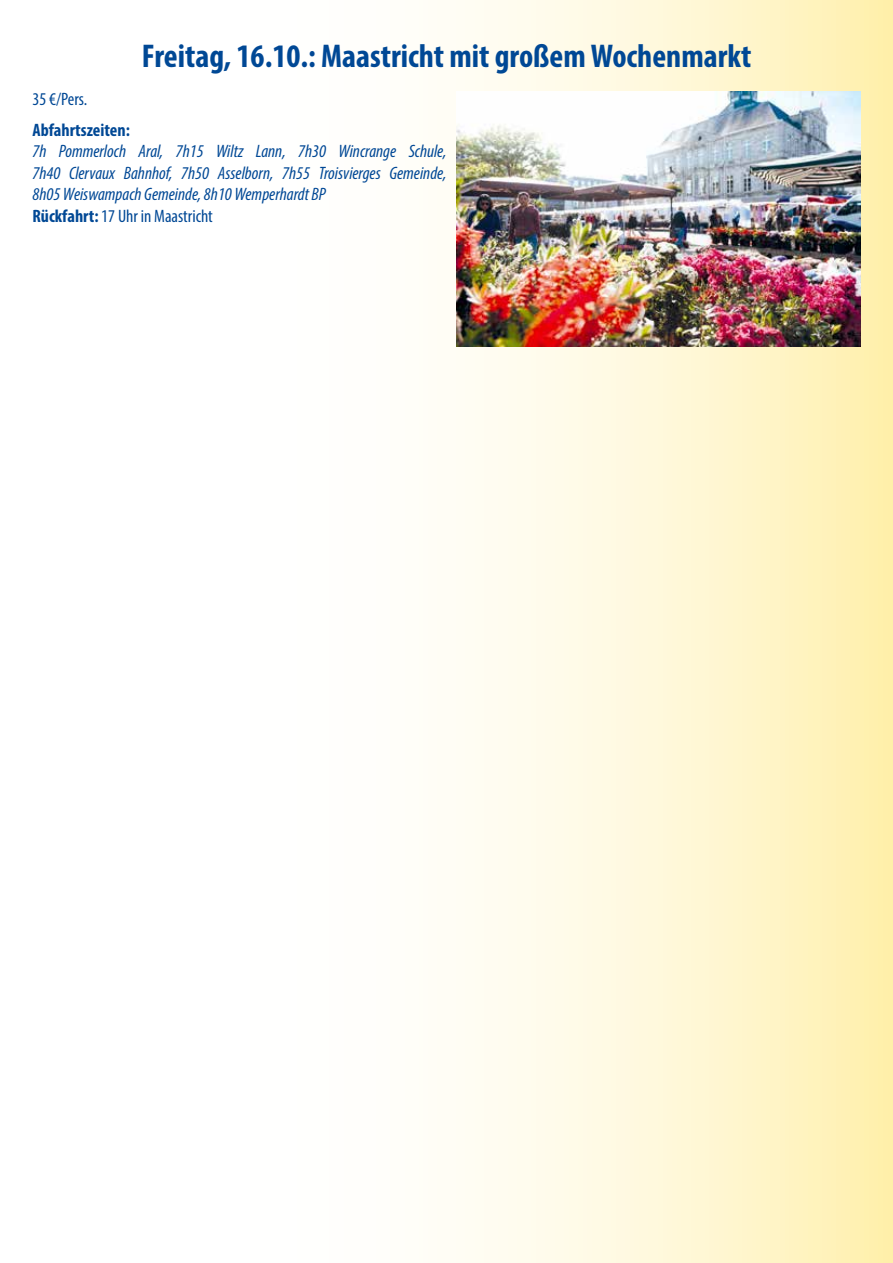
<style>
.page{position:relative;width:893px;height:1263px;background:#fff}
.page>*{position:absolute;margin:0;border:0;box-sizing:border-box;transform-origin:0 0}
.t1{font:700 condensed 33px "Myriad Pro";color:#004895}
.t2{font:italic condensed 18px/21.6px "Myriad Pro";color:#004895}
.t3{font:700 condensed 18px "Myriad Pro";color:#004895}
.t4{font:condensed 18px "Myriad Pro";color:#004895}
.s1{font-weight:700;font-style:normal}
.s2{font-style:normal}
</style>
<div class="page">
<svg style="left:456px;top:0;width:437px;height:1263px;background:#fef7d4"></svg>
<img style="left:457px;top:91px;width:403px;height:256px">
<h1 class="t1" style="left:142px;top:36px;width:611px">Freitag, 16.10.: Maastricht mit großem Wochenmarkt</h1>
<p class="t4" style="left:32px;top:88px;width:56px">35 €/Pers.</p>
<p class="t3" style="left:32px;top:118px;width:99px">Abfahrtszeiten:</p>
<p class="t2" style="left:32px;top:140px;width:416px">7h Pommerloch Aral, 7h15 Wiltz Lann, 7h30 Wincrange Schule, 7h40 Clervaux Bahnhof, 7h50 Asselborn, 7h55 Troisvierges Gemeinde, 8h05 Weiswampach Gemeinde, 8h10 Wemperhardt BP<br><span class="s1">Rückfahrt:</span><span class="s2">17 Uhr in Maastricht</span></p>
</div>
